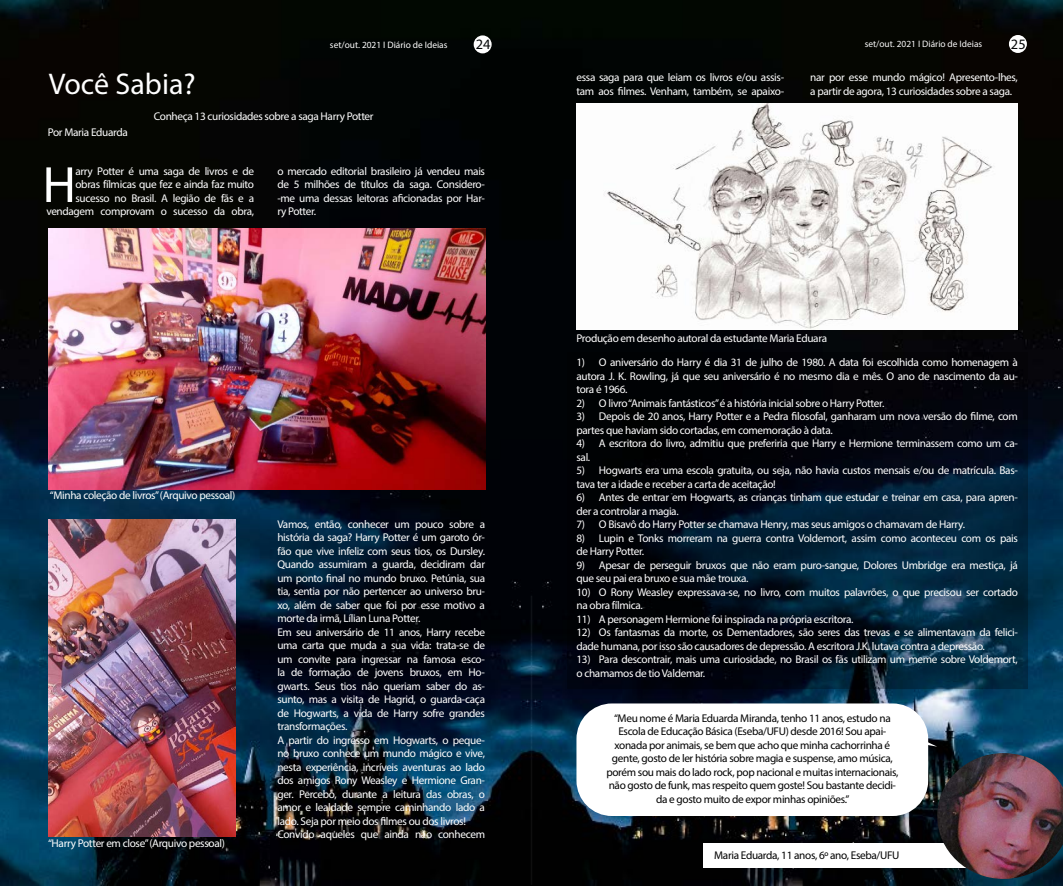
<style>
.page{position:relative;width:1063px;height:886px;background:#fff}
.page>*{position:absolute;margin:0;border:0;box-sizing:border-box;transform-origin:0 0}
.t1{font:51.31px "Myriad Pro";color:#fff}
.t2{font:30px "Myriad Pro";color:#fff}
.t3{font:14.38px "Myriad Pro";color:#040607}
.t4{font:14.38px "Myriad Pro";color:#050606}
.t5{font:11.25px/13.5px "Myriad Pro";letter-spacing:-.03em;color:#fff}
.t6{font:11.25px/13.5px "Myriad Pro";letter-spacing:-.03em;color:#000;text-align:center}
.t7{font:9.38px "Myriad Pro";color:#fff}
.t8{font:9.38px "Myriad Pro";color:#fbfafa}
</style>
<div class="page">
<img style="left:0;top:0;width:1063px;height:886px">
<svg style="left:567px;top:353px;width:460px;height:336px"></svg>
<div style="left:474px;top:35px;width:18px;height:18px;background:#fff;border-radius:50%"></div>
<div style="left:1009px;top:35px;width:18px;height:18px;background:#fff;border-radius:50%"></div>
<img style="left:49px;top:229px;width:436px;height:260px">
<img style="left:49px;top:519px;width:186px;height:317px">
<img style="left:576px;top:104px;width:442px;height:226px">
<div style="left:576px;top:703px;width:352px;height:113px;background:#fff;border-radius:35px"></div>
<svg style="left:927px;top:731px;width:10px;height:15px"></svg>
<div style="left:704px;top:843px;width:270px;height:24px;background:#fff"></div>
<img style="left:937px;top:753px;width:126px;height:126px">
<p class="t7" style="left:330px;top:39px;width:119px">set/out. 2021 I Diário de Ideias</p>
<p class="t8" style="left:865px;top:38px;width:119px">set/out. 2021 I Diário de Ideias</p>
<p class="t4" style="left:1011px;top:35px;width:16px">25</p>
<p class="t3" style="left:476px;top:35px;width:16px">24</p>
<h2 class="t2" style="left:49px;top:66px;width:148px">Você Sabia?</h2>
<p class="t5" style="left:48px;top:126px;width:82px">Por Maria Eduarda</p>
<p class="t5" style="left:154px;top:109px;width:221px">Conheça 13 curiosidades sobre a saga Harry Potter</p>
<p class="t5" style="left:46px;top:164px;width:209px;text-align:right">arry Potter é uma saga de livros e de<br>obras fílmicas que fez e ainda faz muito sucesso no Brasil. A legião de fãs e a vendagem comprovam o sucesso da obra,</p>
<p class="t5" style="left:277px;top:164px;width:209px;text-align:justify">o mercado editorial brasileiro já vendeu mais de 5 milhões de títulos da saga. Considero--me uma dessas leitoras aficionadas por Har&shy;ry Potter.</p>
<h1 class="t1" style="left:43px;top:153px;width:35px">H</h1>
<p class="t5" style="left:50px;top:488px;width:187px">“Minha coleção de livros” (Arquivo pessoal)</p>
<p class="t5" style="left:48px;top:836px;width:178px">“Harry Potter em close” (Arquivo pessoal)</p>
<p class="t5" style="left:277px;top:517px;width:209px">Vamos, então, conhecer um pouco sobre a história da saga? Harry Potter é um garoto ór&shy;fão que vive infeliz com seus tios, os Dursley.<br>Quando assumiram a guarda, decidiram dar um ponto final no mundo bruxo. Petúnia, sua tia, sentia por não pertencer ao universo bru&shy;xo, além de saber que foi por esse motivo a morte da irmã, Lílian Luna Potter.<br>Em seu aniversário de 11 anos, Harry recebe uma carta que muda a sua vida: trata-se de um convite para ingressar na famosa esco&shy;la de formação de jovens bruxos, em Ho&shy;gwarts. Seus tios não queriam saber do as&shy;sunto, mas a visita de Hagrid, o guarda-caça de Hogwarts, a vida de Harry sofre grandes transformações.<br>A partir do ingresso em Hogwarts, o peque&shy;no bruxo conhece um mundo mágico e vive, nesta experiência, incríveis aventuras ao lado dos amigos Rony Weasley e Hermione Gran&shy;ger. Percebo, durante a leitura das obras, o amor e lealdade sempre caminhando lado a lado. Seja por meio dos filmes ou dos livros!<br>Convido aqueles que ainda não conhecem</p>
<p class="t5" style="left:576px;top:70px;width:209px">essa saga para que leiam os livros e/ou assis&shy;tam aos filmes. Venham, também, se apaixo-</p>
<p class="t5" style="left:810px;top:70px;width:209px">nar por esse mundo mágico! Apresento-lhes, a partir de agora, 13 curiosidades sobre a saga.</p>
<p class="t5" style="left:576px;top:332px;width:252px">Produção em desenho autoral da estudante Maria Eduara</p>
<p class="t5" style="left:576px;top:356px;width:443px;text-align:justify">1) O aniversário do Harry é dia 31 de julho de 1980. A data foi escolhida como homenagem à autora J. K. Rowling, já que seu aniversário é no mesmo dia e mês. O ano de nascimento da au&shy;tora é 1966.</p>
<p class="t5" style="left:576px;top:396px;width:309px">2) O livro “Animais fantásticos” é a história inicial sobre o Harry Potter.</p>
<p class="t5" style="left:576px;top:410px;width:443px">3) Depois de 20 anos, Harry Potter e a Pedra filosofal, ganharam um nova versão do filme, com partes que haviam sido cortadas, em comemoração à data.</p>
<p class="t5" style="left:576px;top:437px;width:443px">4) A escritora do livro, admitiu que preferiria que Harry e Hermione terminassem como um ca&shy;sal.</p>
<p class="t5" style="left:576px;top:464px;width:443px">5) Hogwarts era uma escola gratuita, ou seja, não havia custos mensais e/ou de matrícula. Bas&shy;tava ter a idade e receber a carta de aceitação!</p>
<p class="t5" style="left:576px;top:491px;width:443px">6) Antes de entrar em Hogwarts, as crianças tinham que estudar e treinar em casa, para apren&shy;der a controlar a magia.</p>
<p class="t5" style="left:576px;top:518px;width:390px">7) O Bisavô do Harry Potter se chamava Henry, mas seus amigos o chamavam de Harry.</p>
<p class="t5" style="left:576px;top:531px;width:443px">8) Lupin e Tonks morreram na guerra contra Voldemort, assim como aconteceu com os pais de Harry Potter.</p>
<p class="t5" style="left:576px;top:558px;width:443px">9) Apesar de perseguir bruxos que não eram puro-sangue, Dolores Umbridge era mestiça, já que seu pai era bruxo e sua mãe trouxa.</p>
<p class="t5" style="left:576px;top:585px;width:443px">10) O Rony Weasley expressava-se, no livro, com muitos palavrões, o que precisou ser cortado na obra fílmica.</p>
<p class="t5" style="left:576px;top:612px;width:279px">11) A personagem Hermione foi inspirada na própria escritora.</p>
<p class="t5" style="left:576px;top:626px;width:443px">12) Os fantasmas da morte, os Dementadores, são seres das trevas e se alimentavam da felici&shy;dade humana, por isso são causadores de depressão. A escritora J.K. lutava contra a depressão.</p>
<p class="t5" style="left:576px;top:653px;width:443px">13) Para descontrair, mais uma curiosidade, no Brasil os fãs utilizam um meme sobre Voldemort, o chamamos de tio Valdemar.</p>
<p class="t6" style="left:606px;top:711px;width:294px">“Meu nome é Maria Eduarda Miranda, tenho 11 anos, estudo na Escola de Educação Básica (Eseba/UFU) desde 2016! Sou apai&shy;xonada por animais, se bem que acho que minha cachorrinha é gente, gosto de ler história sobre magia e suspense, amo música, porém sou mais do lado rock, pop nacional e muitas internacionais, não gosto de funk, mas respeito quem goste! Sou bastante decidi&shy;da e gosto muito de expor minhas opiniões.”</p>
<p class="t6" style="left:714px;top:848px;width:187px">Maria Eduarda, 11 anos, 6º ano, Eseba/UFU</p>
</div>
